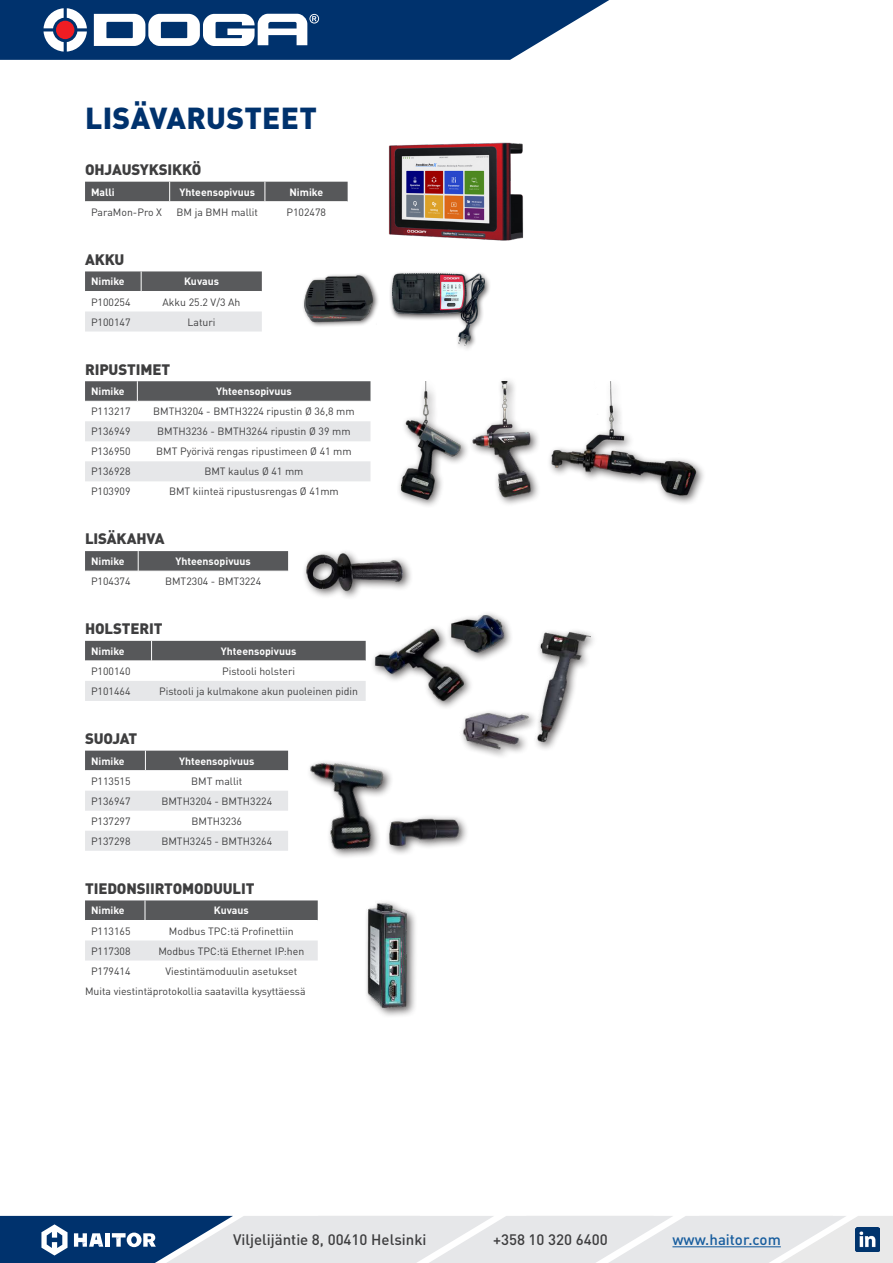
<style>
.page{position:relative;width:893px;height:1263px;background:#fff}
.page>*{position:absolute;margin:0;border:0;box-sizing:border-box;transform-origin:0 0}
.Big_headline_blue_2__line{font:900 30px "DINOT";letter-spacing:.01em;color:#00326d}
.Product_group{font:900 15px "DINOT";letter-spacing:-.01em;color:#3e3e3f}
.t1{font:500 15px "DINOT";color:#3e3e3f}
.t2{font:500 15px "DINOT";color:#175d9e}
.Table_body{font:10.5px "DINOT";color:#3e3e3f}
.Table_body_first_column{font:10.5px "DINOT";color:#3e3e3f}
.Table_headline{font:700 10.5px "DINOT";color:#fff}
.Image_text{font:10.5px "DINOT";color:#3e3e3f}
.Table_headline_first_column{font:700 10.5px "DINOT";color:#fff}
</style>
<div class="page">
<div style="left:85px;top:311px;width:177px;height:20px;background:#e6e7e9"></div>
<div style="left:85px;top:271px;width:177px;height:20px;background:#595a5c"></div>
<svg style="left:85px;top:421px;width:285px;height:60px"></svg>
<svg style="left:85px;top:381px;width:285px;height:20px;background:#5b5c5e"></svg>
<svg style="left:85px;top:551px;width:203px;height:20px;background:#5b5c5e"></svg>
<div style="left:85px;top:681px;width:281px;height:20px;background:#e6e7e9"></div>
<div style="left:85px;top:641px;width:281px;height:20px;background:#57585a"></div>
<svg style="left:85px;top:791px;width:203px;height:60px"></svg>
<div style="left:85px;top:751px;width:203px;height:19px;background:#57585a"></div>
<div style="left:85px;top:940px;width:233px;height:20px;background:#e6e7e9"></div>
<div style="left:85px;top:900px;width:233px;height:20px;background:#57585a"></div>
<img style="left:303px;top:274px;width:75px;height:53px">
<div style="left:389px;top:270px;width:102px;height:82px;background:#231f20;opacity:.75"></div>
<img style="left:392px;top:274px;width:92px;height:72px">
<div style="left:396px;top:378px;width:74px;height:131px;background:#231f20;opacity:.75"></div>
<img style="left:396px;top:381px;width:52px;height:120px">
<div style="left:468px;top:376px;width:73px;height:131px;background:#231f20;opacity:.75"></div>
<img style="left:448px;top:381px;width:89px;height:120px">
<img style="left:537px;top:381px;width:166px;height:120px">
<div style="left:302px;top:548px;width:111px;height:53px;background:#231f20;opacity:.75"></div>
<img style="left:302px;top:551px;width:105px;height:40px">
<img style="left:374px;top:627px;width:97px;height:77px">
<div style="left:446px;top:610px;width:68px;height:52px;background:#231f20;opacity:.75"></div>
<img style="left:448px;top:611px;width:58px;height:44px">
<img style="left:462px;top:711px;width:64px;height:43px">
<div style="left:533px;top:628px;width:67px;height:124px;background:#231f20;opacity:.75"></div>
<img style="left:526px;top:628px;width:74px;height:115px">
<img style="left:309px;top:761px;width:82px;height:96px">
<div style="left:385px;top:814px;width:84px;height:43px;background:#231f20;opacity:.75"></div>
<img style="left:387px;top:813px;width:76px;height:38px">
<div style="left:364px;top:899px;width:54px;height:119px;background:#231f20;opacity:.75"></div>
<img style="left:364px;top:900px;width:48px;height:109px">
<img style="left:388px;top:142px;width:136px;height:99px">
<div style="left:85px;top:182px;width:263px;height:19px;background:#57585a"></div>
<svg style="left:0;top:1216px;width:893px;height:47px;background:#b9c4d1"></svg>
<svg style="left:0;top:0;width:609px;height:60px"></svg>
<div style="left:56px;top:21px;width:18px;height:18px;background:#ee1d23;border-radius:50%"></div>
<p class="Big_headline_blue_2__line" style="left:85px;top:98px;width:233px">LISÄVARUSTEET</p>
<p class="Product_group" style="left:85px;top:159px;width:118px">OHJAUSYKSIKKÖ</p>
<p class="Table_headline_first_column" style="left:91px;top:185px;width:25px">Malli</p>
<p class="Table_headline" style="left:180px;top:185px;width:77px">Yhteensopivuus</p>
<p class="Table_headline" style="left:289px;top:185px;width:35px">Nimike</p>
<p class="Table_body_first_column" style="left:91px;top:205px;width:73px">ParaMon-Pro X</p>
<p class="Table_body" style="left:176px;top:205px;width:83px">BM ja BMH mallit</p>
<p class="Table_body" style="left:287px;top:205px;width:41px">P102478</p>
<p class="Product_group" style="left:85px;top:249px;width:41px">AKKU</p>
<p class="Table_headline_first_column" style="left:91px;top:275px;width:35px">Nimike</p>
<p class="Table_headline" style="left:184px;top:275px;width:37px">Kuvaus</p>
<p class="Table_body_first_column" style="left:91px;top:295px;width:41px">P100254</p>
<p class="Table_body" style="left:163px;top:295px;width:79px">Akku 25.2 V/3 Ah</p>
<p class="Table_body_first_column" style="left:91px;top:315px;width:41px">P100147</p>
<p class="Table_body" style="left:187px;top:315px;width:29px">Laturi</p>
<p class="Product_group" style="left:85px;top:359px;width:86px">RIPUSTIMET</p>
<p class="Table_headline_first_column" style="left:91px;top:385px;width:35px">Nimike</p>
<p class="Table_headline" style="left:216px;top:385px;width:77px">Yhteensopivuus</p>
<p class="Table_body_first_column" style="left:91px;top:405px;width:41px">P113217</p>
<p class="Table_body" style="left:153px;top:405px;width:203px">BMTH3204 - BMTH3224 ripustin Ø 36,8 mm</p>
<p class="Table_body_first_column" style="left:91px;top:425px;width:41px">P136949</p>
<p class="Table_body" style="left:157px;top:425px;width:195px">BMTH3236 - BMTH3264 ripustin Ø 39 mm</p>
<p class="Table_body_first_column" style="left:91px;top:445px;width:41px">P136950</p>
<p class="Table_body" style="left:156px;top:445px;width:197px">BMT Pyörivä rengas ripustimeen Ø 41 mm</p>
<p class="Table_body_first_column" style="left:91px;top:465px;width:41px">P136928</p>
<p class="Table_body" style="left:204px;top:465px;width:101px">BMT kaulus Ø 41 mm</p>
<p class="Table_body_first_column" style="left:91px;top:485px;width:41px">P103909</p>
<p class="Table_body" style="left:169px;top:485px;width:171px">BMT kiinteä ripustusrengas Ø 41mm</p>
<p class="Product_group" style="left:85px;top:529px;width:81px">LISÄKAHVA</p>
<p class="Table_headline_first_column" style="left:91px;top:554px;width:35px">Nimike</p>
<p class="Table_headline" style="left:175px;top:554px;width:77px">Yhteensopivuus</p>
<p class="Table_body_first_column" style="left:91px;top:575px;width:41px">P104374</p>
<p class="Table_body" style="left:165px;top:575px;width:98px">BMT2304 - BMT3224</p>
<p class="Product_group" style="left:85px;top:619px;width:79px">HOLSTERIT</p>
<p class="Table_headline_first_column" style="left:91px;top:644px;width:35px">Nimike</p>
<p class="Table_headline" style="left:221px;top:644px;width:77px">Yhteensopivuus</p>
<p class="Table_body_first_column" style="left:91px;top:664px;width:41px">P100140</p>
<p class="Table_body" style="left:222px;top:664px;width:74px">Pistooli holsteri</p>
<p class="Table_body_first_column" style="left:91px;top:684px;width:41px">P101464</p>
<p class="Table_body" style="left:159px;top:684px;width:200px">Pistooli ja kulmakone akun puoleinen pidin</p>
<p class="Product_group" style="left:85px;top:728px;width:54px">SUOJAT</p>
<p class="Table_headline_first_column" style="left:91px;top:754px;width:35px">Nimike</p>
<p class="Table_headline" style="left:179px;top:754px;width:77px">Yhteensopivuus</p>
<p class="Table_body_first_column" style="left:91px;top:774px;width:41px">P113515</p>
<p class="Table_body" style="left:191px;top:774px;width:53px">BMT mallit</p>
<p class="Table_body_first_column" style="left:91px;top:794px;width:41px">P136947</p>
<p class="Table_body" style="left:161px;top:794px;width:112px">BMTH3204 - BMTH3224</p>
<p class="Table_body_first_column" style="left:91px;top:814px;width:41px">P137297</p>
<p class="Table_body" style="left:191px;top:814px;width:52px">BMTH3236</p>
<p class="Table_body_first_column" style="left:91px;top:834px;width:41px">P137298</p>
<p class="Table_body" style="left:161px;top:834px;width:112px">BMTH3245 - BMTH3264</p>
<p class="Product_group" style="left:85px;top:878px;width:171px">TIEDONSIIRTOMODUULIT</p>
<p class="Table_headline_first_column" style="left:91px;top:904px;width:35px">Nimike</p>
<p class="Table_headline" style="left:214px;top:904px;width:37px">Kuvaus</p>
<p class="Table_body_first_column" style="left:91px;top:924px;width:41px">P113165</p>
<p class="Table_body" style="left:169px;top:924px;width:126px">Modbus TPC:tä Profinettiin</p>
<p class="Table_body_first_column" style="left:91px;top:944px;width:41px">P117308</p>
<p class="Table_body" style="left:158px;top:944px;width:147px">Modbus TPC:tä Ethernet IP:hen</p>
<p class="Table_body_first_column" style="left:91px;top:964px;width:41px">P179414</p>
<p class="Table_body" style="left:165px;top:964px;width:133px">Viestintämoduulin asetukset</p>
<p class="Image_text" style="left:85px;top:985px;width:222px">Muita viestintäprotokollia saatavilla kysyttäessä</p>
<h2 class="t1" style="left:233px;top:1230px;width:195px">Viljelijäntie 8, 00410 Helsinki</h2>
<h2 class="t1" style="left:493px;top:1230px;width:116px">+358 10 320 6400</h2>
<h2 class="t2" style="left:672px;top:1230px;width:110px">www.haitor.com</h2>
</div>
